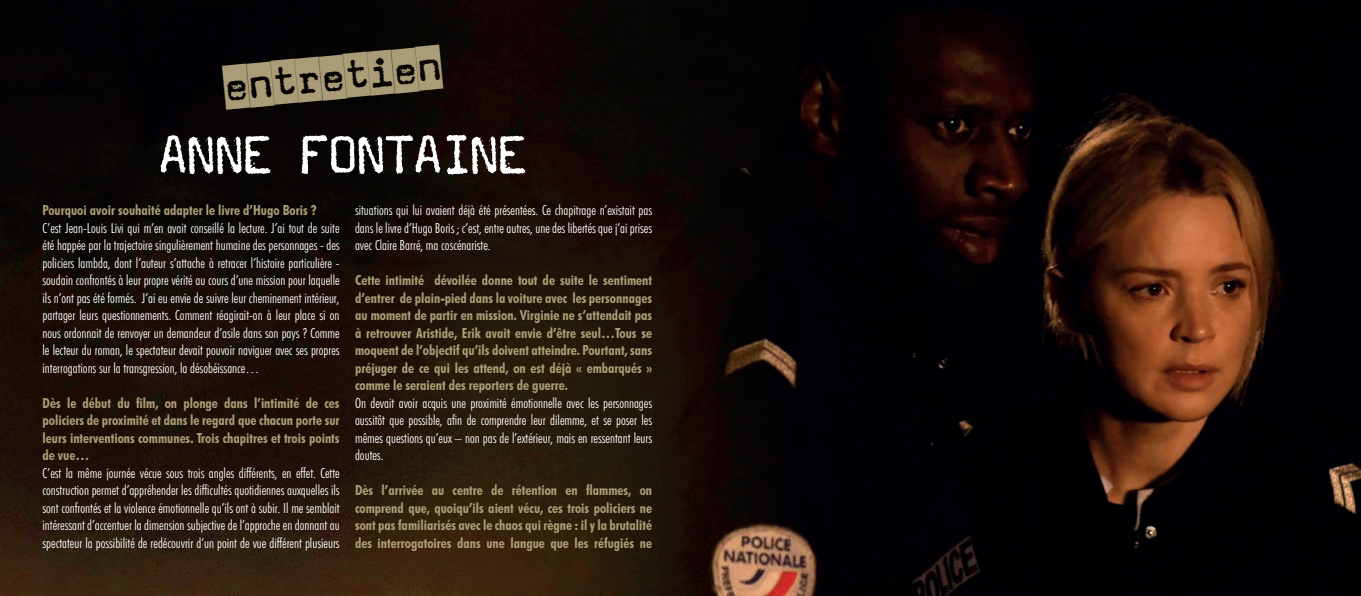
<style>
.page{position:relative;width:1361px;height:596px;background:#fff}
.page>*{position:absolute;margin:0;border:0;box-sizing:border-box;transform-origin:0 0}
.t1{font:61.5px "Magda";letter-spacing:-.09em;color:#fff}
.t2{font:44.1px "Magda Cameo";color:#aa9c76}
.t3{font:300 condensed 14px/17.5px "Futura BT";color:#fff;text-align:justify}
.t4{font:700 condensed 14px/17.5px "Futura BT";color:#aa9c76;text-align:justify}
</style>
<div class="page">
<img style="left:0;top:0;width:122px;height:595px">
<img style="left:122px;top:0;width:1239px;height:595px">
<h2 class="t2" style="left:222px;top:62px;width:220px;rotate:-5deg">entretien</h2>
<h1 class="t1" style="left:156px;top:118px;width:375px">ANNE FONTAINE</h1>
<p class="t4" style="left:43px;top:201px;width:276px">Pourquoi avoir souhaité adapter le livre d’Hugo Boris ?</p>
<p class="t3" style="left:43px;top:218px;width:299px">C’est Jean-Louis Livi qui m’en avait conseillé la lecture. J’ai tout de suite été happée par la trajectoire singulièrement humaine des personnages - des policiers lambda, dont l’auteur s’attache à retracer l’histoire particulière - soudain confrontés à leur propre vérité au cours d’une mission pour laquelle ils n’ont pas été formés. J’ai eu envie de suivre leur cheminement intérieur, partager leurs questionnements. Comment réagirait-on à leur place si on nous ordonnait de renvoyer un demandeur d’asile dans son pays ? Comme le lecteur du roman, le spectateur devait pouvoir naviguer avec ses propres interrogations sur la transgression, la désobéissance…</p>
<p class="t4" style="left:43px;top:393px;width:299px">Dès le début du film, on plonge dans l’intimité de ces policiers de proximité et dans le regard que chacun porte sur leurs interventions communes. Trois chapitres et trois points de vue…</p>
<p class="t3" style="left:43px;top:463px;width:299px">C’est la même journée vécue sous trois angles différents, en effet. Cette construction permet d’appréhender les difficultés quotidiennes auxquelles ils sont confrontés et la violence émotionnelle qu’ils ont à subir. Il me semblait intéressant d’accentuer la dimension subjective de l’approche en donnant au spectateur la possibilité de redécouvrir d’un point de vue différent plusieurs</p>
<p class="t3" style="left:355px;top:201px;width:299px">situations qui lui avaient déjà été présentées. Ce chapitrage n’existait pas dans le livre d’Hugo Boris ; c’est, entre autres, une des libertés que j’ai prises avec Claire Barré, ma coscénariste.</p>
<p class="t4" style="left:355px;top:271px;width:299px">Cette intimité dévoilée donne tout de suite le sentiment d’entrer de plain-pied dans la voiture avec les personnages au moment de partir en mission. Virginie ne s’attendait pas à retrouver Aristide, Erik avait envie d’être seul…Tous se moquent de l’objectif qu’ils doivent atteindre. Pourtant, sans préjuger de ce qui les attend, on est déjà « embarqués » comme le seraient des reporters de guerre.</p>
<p class="t3" style="left:355px;top:393px;width:299px">On devait avoir acquis une proximité émotionnelle avec les personnages aussitôt que possible, afin de comprendre leur dilemme, et se poser les mêmes questions qu’eux – non pas de l’extérieur, mais en ressentant leurs doutes.</p>
<p class="t4" style="left:355px;top:481px;width:299px">Dès l’arrivée au centre de rétention en flammes, on comprend que, quoiqu’ils aient vécu, ces trois policiers ne sont pas familiarisés avec le chaos qui règne : il y la brutalité des interrogatoires dans une langue que les réfugiés ne</p>
</div>
